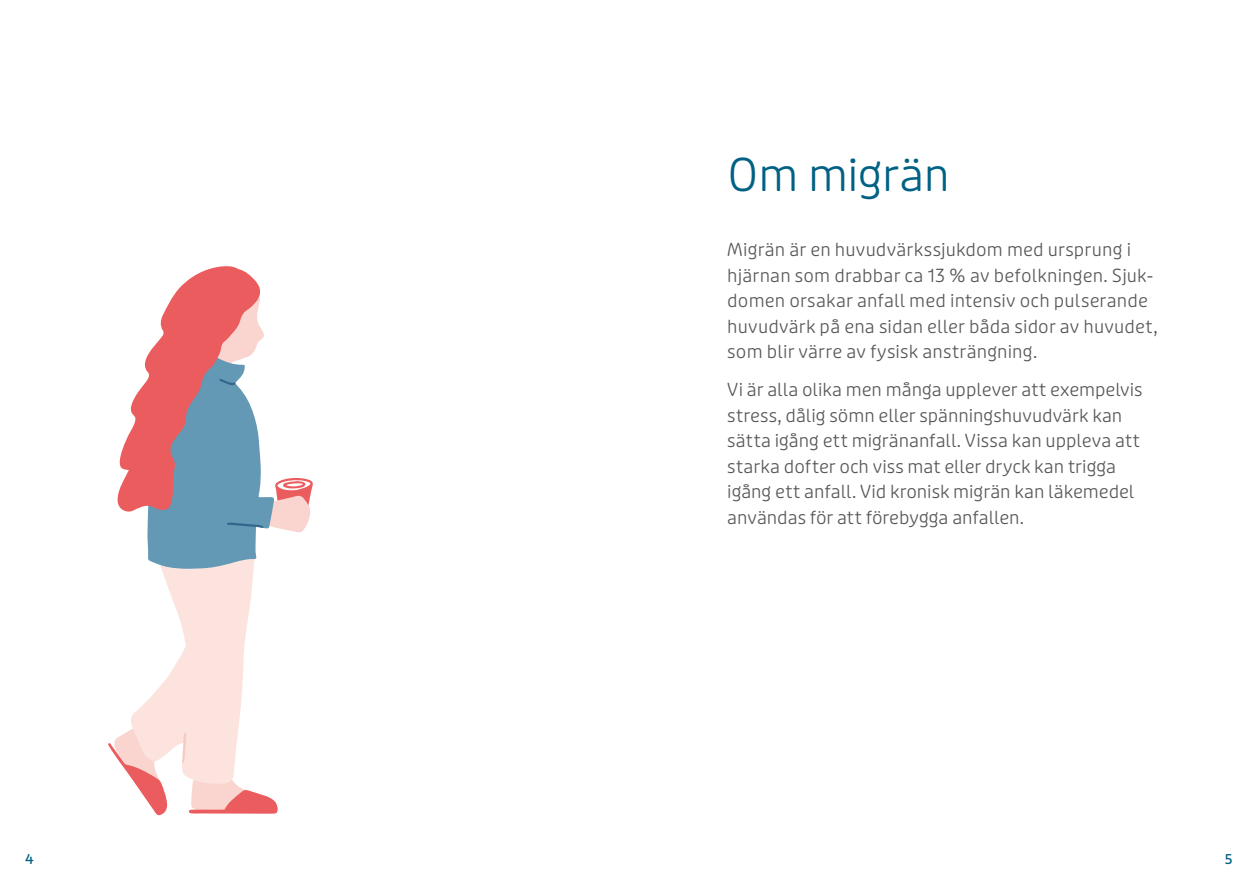
<style>
.page{position:relative;width:1259px;height:893px;background:#fff}
.page>*{position:absolute;margin:0;border:0;box-sizing:border-box;transform-origin:0 0}
.t1{font:300 45px "Puffin Display Soft";letter-spacing:-.01em;color:#006184}
.t2{font:300 18px/25.5px "Puffin Display Soft";letter-spacing:.005em;color:#575756}
.t3{font:13.5px "Puffin Display Soft Medm";color:#006184}
</style>
<div class="page">
<svg style="left:108px;top:266px;width:205px;height:550px"></svg>
<h1 class="t1" style="left:727px;top:149px;width:224px">Om migrän</h1>
<p class="t2" style="left:727px;top:237px;width:432px">Migrän är en huvudvärkssjukdom med ursprung i hjärnan som drabbar ca 13 % av befolkningen. Sjuk&shy;domen orsakar anfall med intensiv och pulserande huvudvärk på ena sidan eller båda sidor av huvudet, som blir värre av fysisk ansträngning.</p>
<p class="t2" style="left:727px;top:378px;width:417px">Vi är alla olika men många upplever att exempelvis stress, dålig sömn eller spänningshuvudvärk kan sätta igång ett migränanfall. Vissa kan uppleva att starka dofter och viss mat eller dryck kan trigga igång ett anfall. Vid kronisk migrän kan läkemedel användas för att förebygga anfallen.</p>
<p class="t3" style="left:25px;top:851px;width:10px">4</p>
<p class="t3" style="left:1224px;top:851px;width:9px">5</p>
</div>
